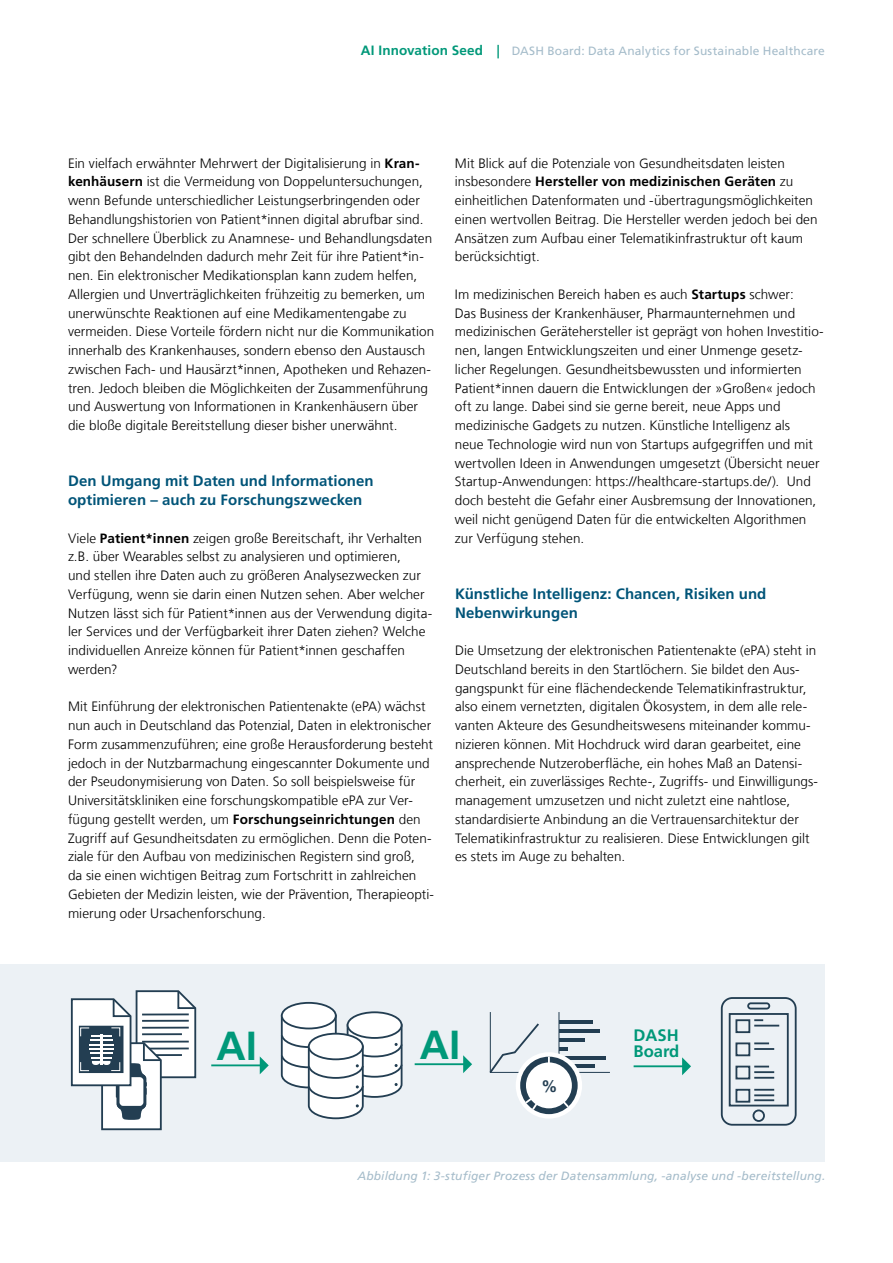
<style>
.page{position:relative;width:893px;height:1263px;background:#fff}
.page>*{position:absolute;margin:0;border:0;box-sizing:border-box;transform-origin:0 0}
.t1{font:700 40.65px "Frutiger LT Com";color:#009879}
.t2{font:700 16.65px/16.6px "Frutiger LT Com";color:#009879}
.t3{font:700 16.65px "Frutiger LT Com";color:#233e52}
.t4{font:700 15px/18.8px "Frutiger LT Com";letter-spacing:.005em;color:#005478}
.t5{font:300 13.5px/18.8px "Frutiger LT Com";letter-spacing:.005em;color:#000}
.t6{font:italic 12px "Frutiger LT Com";letter-spacing:.015em;color:#a5bcca}
.t7{font:12px "Frutiger LT Com";letter-spacing:.01em;color:#a5bcca}
.s1{font-weight:700;font-size:13.5px;color:#009879}
.s2{font-weight:700}
</style>
<div class="page">
<div style="left:0;top:963px;width:825px;height:198px;background:#ecf1f5"></div>
<div style="left:347px;top:1011px;width:55px;height:28px;border:2px solid #233e52;border-radius:50%"></div>
<div style="left:721px;top:997px;width:76px;height:129px;border:2px solid #233e52;border-radius:11px"></div>
<svg style="left:516px;top:1052px;width:66px;height:66px"></svg>
<hr style="left:211px;top:1064px;width:50px;height:2px;background:#009879">
<svg style="left:260px;top:1056px;width:9px;height:18px"></svg>
<hr style="left:415px;top:1063px;width:49px;height:2px;background:#009879">
<svg style="left:463px;top:1055px;width:9px;height:18px"></svg>
<hr style="left:634px;top:1065px;width:49px;height:2px;background:#009879">
<svg style="left:682px;top:1057px;width:9px;height:18px"></svg>
<div style="left:282px;top:1003px;width:54px;height:25px;background:#fff;border-radius:50%"></div>
<div style="left:281px;top:1002px;width:56px;height:27px;border:2px solid #233e52;border-radius:50%"></div>
<svg style="left:280px;top:1014px;width:123px;height:106px"></svg>
<svg style="left:489px;top:1012px;width:121px;height:100px"></svg>
<div style="left:747px;top:1002px;width:23px;height:7px;border:2px solid #233e52;border-radius:3px"></div>
<div style="left:752px;top:1109px;width:13px;height:13px;border:2px solid #233e52;border-radius:50%"></div>
<div style="left:729px;top:1013px;width:60px;height:93px;border:2px solid #233e52"></div>
<div style="left:735px;top:1019px;width:15px;height:14px;border:2px solid #233e52"></div>
<svg style="left:754px;top:1019px;width:25px;height:7px"></svg>
<div style="left:735px;top:1042px;width:15px;height:14px;border:2px solid #233e52"></div>
<svg style="left:754px;top:1042px;width:15px;height:2px"></svg>
<hr style="left:754px;top:1048px;width:20px;height:2px;background:#233e52">
<div style="left:735px;top:1066px;width:15px;height:13px;border:2px solid #233e52"></div>
<svg style="left:754px;top:1066px;width:15px;height:1px"></svg>
<hr style="left:754px;top:1071px;width:20px;height:2px;background:#233e52">
<hr style="left:754px;top:1077px;width:20px;height:2px;background:#233e52">
<div style="left:735px;top:1089px;width:15px;height:13px;border:2px solid #233e52"></div>
<hr style="left:754px;top:1089px;width:20px;height:2px;background:#233e52">
<hr style="left:754px;top:1094px;width:20px;height:2px;background:#233e52">
<hr style="left:754px;top:1099px;width:20px;height:2px;background:#233e52">
<svg style="left:70px;top:990px;width:127px;height:141px"></svg>
<p class="t7" style="left:361px;top:44px;width:466px"><span class="s1">AI Innovation Seed |</span> DASH Board: Data Analytics for Sustainable Healthcare</p>
<p class="t5" style="left:68px;top:154px;width:368px">Ein vielfach erwähnter Mehrwert der Digitalisierung in <span class="s2">Kran&shy;kenhäusern</span> ist die Vermeidung von Doppeluntersuchungen, wenn Befunde unterschiedlicher Leistungserbringenden oder Behandlungshistorien von Patient*innen digital abrufbar sind.<br>Der schnellere Überblick zu Anamnese- und Behandlungsdaten gibt den Behandelnden dadurch mehr Zeit für ihre Patient*in&shy;nen. Ein elektronischer Medikationsplan kann zudem helfen, Allergien und Unverträglichkeiten frühzeitig zu bemerken, um unerwünschte Reaktionen auf eine Medikamentengabe zu vermeiden. Diese Vorteile fördern nicht nur die Kommunikation innerhalb des Krankenhauses, sondern ebenso den Austausch zwischen Fach- und Hausärzt*innen, Apotheken und Rehazen&shy;tren. Jedoch bleiben die Möglichkeiten der Zusammenführung und Auswertung von Informationen in Krankenhäusern über die bloße digitale Bereitstellung dieser bisher unerwähnt.</p>
<p class="t4" style="left:68px;top:472px;width:307px">Den Umgang mit Daten und Informationen optimieren – auch zu Forschungszwecken</p>
<p class="t5" style="left:68px;top:529px;width:366px">Viele <span class="s2">Patient*innen</span> zeigen große Bereitschaft, ihr Verhalten z.B. über Wearables selbst zu analysieren und optimieren,<br>und stellen ihre Daten auch zu größeren Analysezwecken zur Verfügung, wenn sie darin einen Nutzen sehen. Aber welcher Nutzen lässt sich für Patient*innen aus der Verwendung digita&shy;ler Services und der Verfügbarkeit ihrer Daten ziehen? Welche individuellen Anreize können für Patient*innen geschaffen werden?</p>
<p class="t5" style="left:68px;top:697px;width:368px">Mit Einführung der elektronischen Patientenakte (ePA) wächst nun auch in Deutschland das Potenzial, Daten in elektronischer Form zusammenzuführen; eine große Herausforderung besteht jedoch in der Nutzbarmachung eingescannter Dokumente und der Pseudonymisierung von Daten. So soll beispielsweise für Universitätskliniken eine forschungskompatible ePA zur Ver&shy;fügung gestellt werden, um <span class="s2">Forschungseinrichtungen</span> den Zugriff auf Gesundheitsdaten zu ermöglichen. Denn die Poten&shy;ziale für den Aufbau von medizinischen Registern sind groß,<br>da sie einen wichtigen Beitrag zum Fortschritt in zahlreichen Gebieten der Medizin leisten, wie der Prävention, Therapieopti&shy;mierung oder Ursachenforschung.</p>
<p class="t5" style="left:455px;top:154px;width:364px">Mit Blick auf die Potenziale von Gesundheitsdaten leisten insbesondere <span class="s2">Hersteller von medizinischen Geräten</span> zu einheitlichen Datenformaten und -übertragungsmöglichkeiten einen wertvollen Beitrag. Die Hersteller werden jedoch bei den Ansätzen zum Aufbau einer Telematikinfrastruktur oft kaum berücksichtigt.</p>
<p class="t5" style="left:455px;top:285px;width:370px">Im medizinischen Bereich haben es auch <span class="s2">Startups</span> schwer:<br>Das Business der Krankenhäuser, Pharmaunternehmen und medizinischen Gerätehersteller ist geprägt von hohen Investitio&shy;nen, langen Entwicklungszeiten und einer Unmenge gesetz&shy;licher Regelungen. Gesundheitsbewussten und informierten Patient*innen dauern die Entwicklungen der »Großen« jedoch oft zu lange. Dabei sind sie gerne bereit, neue Apps und medizinische Gadgets zu nutzen. Künstliche Intelligenz als<br>neue Technologie wird nun von Startups aufgegriffen und mit wertvollen Ideen in Anwendungen umgesetzt (Übersicht neuer Startup-Anwendungen: https://healthcare-startups.de/). Und doch besteht die Gefahr einer Ausbremsung der Innovationen, weil nicht genügend Daten für die entwickelten Algorithmen zur Verfügung stehen.</p>
<p class="t4" style="left:455px;top:584px;width:313px">Künstliche Intelligenz: Chancen, Risiken und<br>Nebenwirkungen</p>
<p class="t5" style="left:455px;top:641px;width:364px">Die Umsetzung der elektronischen Patientenakte (ePA) steht in Deutschland bereits in den Startlöchern. Sie bildet den Aus&shy;gangspunkt für eine flächendeckende Telematikinfrastruktur, also einem vernetzten, digitalen Ökosystem, in dem alle rele&shy;vanten Akteure des Gesundheitswesens miteinander kommu&shy;nizieren können. Mit Hochdruck wird daran gearbeitet, eine ansprechende Nutzeroberfläche, ein hohes Maß an Datensi&shy;cherheit, ein zuverlässiges Rechte-, Zugriffs- und Einwilligungs&shy;management umzusetzen und nicht zuletzt eine nahtlose, standardisierte Anbindung an die Vertrauensarchitektur der Telematikinfrastruktur zu realisieren. Diese Entwicklungen gilt es stets im Auge zu behalten.</p>
<h1 class="t1" style="left:216px;top:1022px;width:42px">AI</h1>
<h1 class="t1" style="left:420px;top:1021px;width:42px">AI</h1>
<p class="t2" style="left:634px;top:1026px;width:47px">DASH<br>Board</p>
<p class="t3" style="left:541px;top:1077px;width:18px">%</p>
<p class="t6" style="left:357px;top:1169px;width:469px">Abbildung 1: 3-stufiger Prozess der Datensammlung, -analyse und -bereitstellung.</p>
</div>
